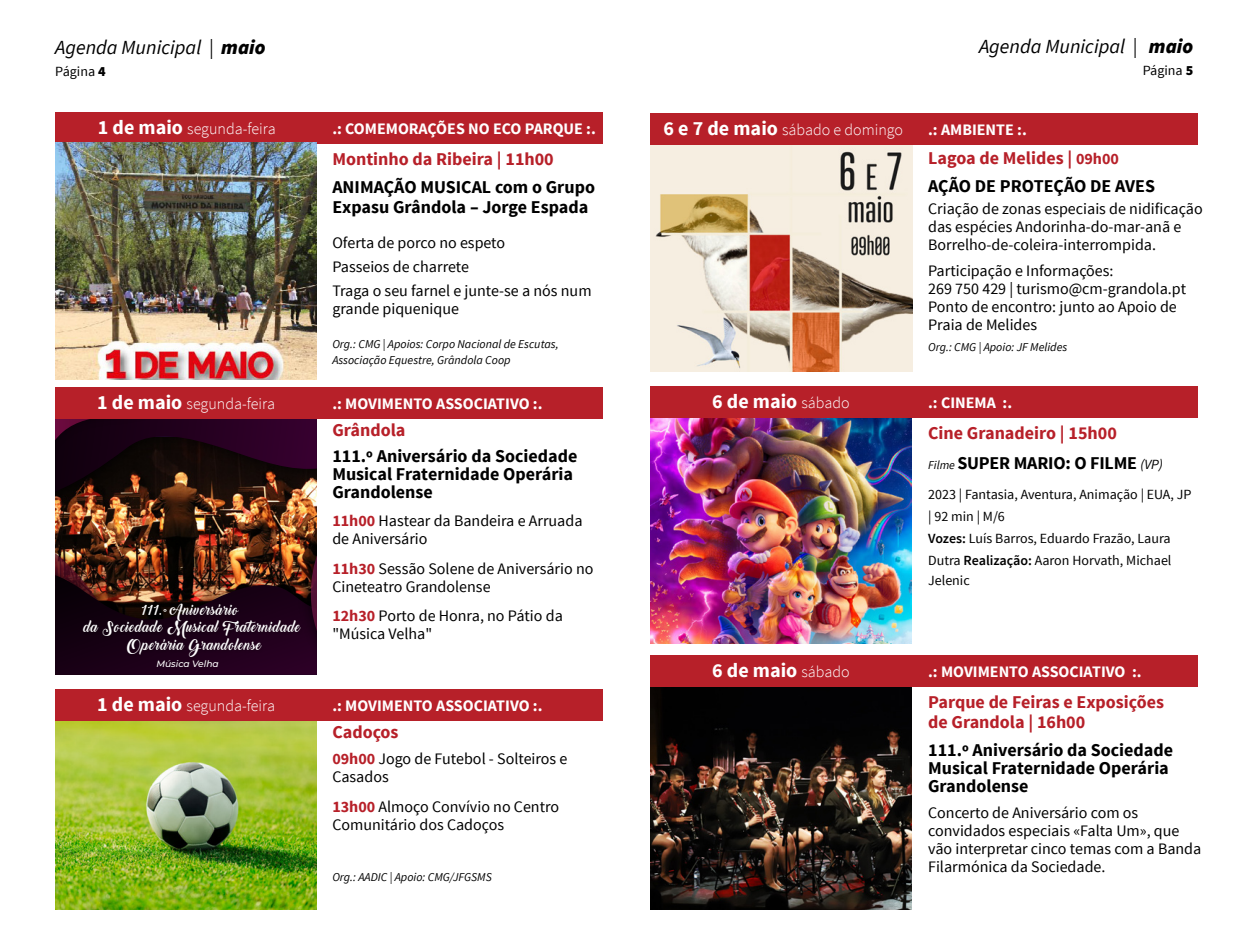
<style>
.page{position:relative;width:1248px;height:936px;background:#fff}
.page>*{position:absolute;margin:0;border:0;box-sizing:border-box;transform-origin:0 0}
.t1{font:italic 20px "Source Sans Pro";color:#000}
.t2{font:700 20px "Source Sans Pro";color:#fff}
.t3{font:700 18px/18px "Source Sans Pro";color:#000}
.t4{font:700 18px/30px "Source Sans Pro";color:#b72029}
.t5{font:16px/18px "Source Sans Pro";color:#000}
.t6{font:700 16px "Source Sans Pro";color:#fff}
.t7{font:300 16px "Source Sans Pro";color:#fff}
.t8{font:14.6px/17.4px "Backto Black Demo";letter-spacing:.05em;color:#fff;text-align:center;scale:.9 1}
.t9{font:14px/22px "Source Sans Pro";color:#000}
.t10{font:italic 12px/16px "Source Sans Pro";color:#000}
.t11{font:italic 500 9.2px "Montserrat";color:#fff}
.t12{font:700 6.2px/9.4px "Montserrat";color:#fff}
.s1{font-weight:900}
.s2{font-weight:700;font-size:20px}
.s3{font-family:"Montserrat";font-weight:700;font-size:7.8px}
.s4{font-weight:700;color:#b72029}
.s5{font-weight:300;font-size:16px}
.s6{color:#b72029}
.s7{font-size:16px;color:#b72029}
.s8{font-weight:400;font-style:italic;font-size:12px;color:#000}
.s9{color:#000}
.s10{font-weight:400;font-style:italic;font-size:14px;color:#000}
.s11{font-weight:600}
.s12{font-size:4.8px}
</style>
<div class="page">
<img style="left:650px;top:145px;width:262px;height:226px">
<img style="left:650px;top:417px;width:261px;height:226px">
<img style="left:650px;top:686px;width:261px;height:223px">
<img style="left:55px;top:418px;width:262px;height:256px">
<img style="left:81px;top:600px;width:224px;height:63px">
<img style="left:55px;top:720px;width:261px;height:189px">
<div style="left:55px;top:112px;width:547px;height:31px;background:#b72029"></div>
<div style="left:55px;top:387px;width:547px;height:31px;background:#b72029"></div>
<div style="left:55px;top:689px;width:547px;height:31px;background:#b72029"></div>
<div style="left:650px;top:113px;width:547px;height:32px;background:#b72029"></div>
<div style="left:650px;top:386px;width:546px;height:31px;background:#b72029"></div>
<div style="left:650px;top:655px;width:546px;height:31px;background:#b72029"></div>
<img style="left:55px;top:142px;width:261px;height:237px">
<p class="t1" style="left:55px;top:35px;width:212px">Agenda Municipal | <span class="s1">maio</span></p>
<p class="t9" style="left:55px;top:61px;width:52px">Página <span class="s1">4</span></p>
<p class="t1" style="left:979px;top:34px;width:216px">Agenda Municipal | <span class="s1">maio</span></p>
<p class="t9" style="left:1142px;top:60px;width:52px">Página <span class="s1">5</span></p>
<p class="t7" style="left:98px;top:119px;width:179px"><span class="s2">1 de maio</span> segunda-feira</p>
<p class="t7" style="left:97px;top:394px;width:179px"><span class="s2">1 de maio</span> segunda-feira</p>
<p class="t8" style="left:84px;top:601px;width:242px">111.<span class="s3">º</span> Aniversário<br>da Sociedade Musical Fraternidade<br>Operária Grandolense</p>
<p class="t6" style="left:332px;top:118px;width:265px">.: COMEMORAÇÕES NO ECO PARQUE :.</p>
<p class="t7" style="left:663px;top:120px;width:241px"><span class="s2">6 e 7 de maio</span> sábado e domingo</p>
<p class="t4" style="left:332px;top:145px;width:223px">Montinho da Ribeira | 11h00</p>
<p class="t3" style="left:332px;top:178px;width:264px;line-height:20px">ANIMAÇÃO MUSICAL com o Grupo<br>Expasu Grândola – Jorge Espada</p>
<p class="t5" style="left:332px;top:231px;width:261px;line-height:24px">Oferta de porco no espeto<br>Passeios de charrete<br>Traga o seu farnel e junte-se a nós num</p>
<p class="t5" style="left:332px;top:300px;width:128px">grande piquenique</p>
<p class="t10" style="left:332px;top:336px;width:228px">Org.: CMG | Apoios: Corpo Nacional de Escutas,<br>Associação Equestre, Grândola Coop</p>
<p class="t6" style="left:332px;top:393px;width:212px">.: MOVIMENTO ASSOCIATIVO :.</p>
<p class="t4" style="left:332px;top:416px;width:75px">Grândola</p>
<p class="t3" style="left:332px;top:448px;width:246px">111.º Aniversário da Sociedade<br>Musical Fraternidade Operária<br>Grandolense</p>
<p class="t5" style="left:332px;top:512px;width:252px"><span class="s4">11h00</span> Hastear da Bandeira e Arruada de Aniversário</p>
<p class="t5" style="left:332px;top:559px;width:262px"><span class="s4">11h30</span> Sessão Solene de Aniversário no<br>Cineteatro Grandolense</p>
<p class="t5" style="left:332px;top:607px;width:232px"><span class="s4">12h30</span> Porto de Honra, no Pátio da "Música Velha"</p>
<p class="t2" style="left:712px;top:388px;width:139px">6 de maio <span class="s5">sábado</span></p>
<p class="t6" style="left:928px;top:119px;width:100px">.: AMBIENTE :.</p>
<p class="t3" style="left:928px;top:145px;width:228px;line-height:27.4px"><span class="s6">Lagoa de Melides |</span> <span class="s7">09h00<br></span>AÇÃO DE PROTEÇÃO DE AVES</p>
<p class="t5" style="left:928px;top:200px;width:276px">Criação de zonas especiais de nidificação das espécies Andorinha-do-mar-anã e<br>Borrelho-de-coleira-interrompida.</p>
<p class="t5" style="left:928px;top:262px;width:259px">Participação e Informações:<br>269 750 429 | turismo@cm-grandola.pt<br>Ponto de encontro: junto ao Apoio de<br>Praia de Melides</p>
<p class="t10" style="left:928px;top:339px;width:141px">Org.: CMG | Apoio: JF Melides</p>
<p class="t6" style="left:928px;top:392px;width:85px">.: CINEMA :.</p>
<p class="t4" style="left:928px;top:419px;width:236px">Cine Granadeiro | 15h00<br><span class="s8">Filme</span> <span class="s9">SUPER MARIO: O FILME</span> <span class="s10">(VP)</span></p>
<p class="t9" style="left:928px;top:484px;width:265px">2023 | Fantasia, Aventura, Animação | EUA, JP | 92 min | M/6<br><span class="s11">Vozes:</span> Luís Barros, Eduardo Frazão, Laura Dutra <span class="s11">Realização:</span> Aaron Horvath, Michael</p>
<p class="t9" style="left:928px;top:570px;width:43px">Jelenic</p>
<p class="t11" style="left:156px;top:657px;width:64px">Música Velha</p>
<p class="t7" style="left:97px;top:696px;width:179px"><span class="s2">1 de maio</span> segunda-feira</p>
<p class="t12" style="left:75px;top:696px;width:114px;text-indent:19px">e Arruada de Aniversário<br><span class="s12">11h30 |</span> Sessão Solene de Aniversário</p>
<p class="t12" style="left:197px;top:706px;width:99px"><span class="s12">16h00 |</span> Concerto de Aniversário</p>
<p class="t6" style="left:332px;top:695px;width:212px">.: MOVIMENTO ASSOCIATIVO :.</p>
<p class="t4" style="left:332px;top:718px;width:68px">Cadoços</p>
<p class="t5" style="left:332px;top:750px;width:237px"><span class="s4">09h00</span> Jogo de Futebol - Solteiros e<br>Casados</p>
<p class="t5" style="left:332px;top:797px;width:228px"><span class="s4">13h00</span> Almoço Convívio no Centro<br>Comunitário dos Cadoços</p>
<p class="t10" style="left:332px;top:869px;width:161px">Org.: AADIC | Apoio: CMG/JFGSMS</p>
<p class="t2" style="left:712px;top:657px;width:139px">6 de maio <span class="s5">sábado</span></p>
<p class="t6" style="left:928px;top:661px;width:215px">.: MOVIMENTO ASSOCIATIVO :.</p>
<p class="t4" style="left:928px;top:693px;width:237px;line-height:20px">Parque de Feiras e Exposições de Grandola | 16h00</p>
<p class="t3" style="left:928px;top:742px;width:246px">111.º Aniversário da Sociedade<br>Musical Fraternidade Operária<br>Grandolense</p>
<p class="t5" style="left:928px;top:804px;width:275px">Concerto de Aniversário com os convidados especiais «Falta Um», que vão interpretar cinco temas com a Banda Filarmónica da Sociedade.</p>
</div>
